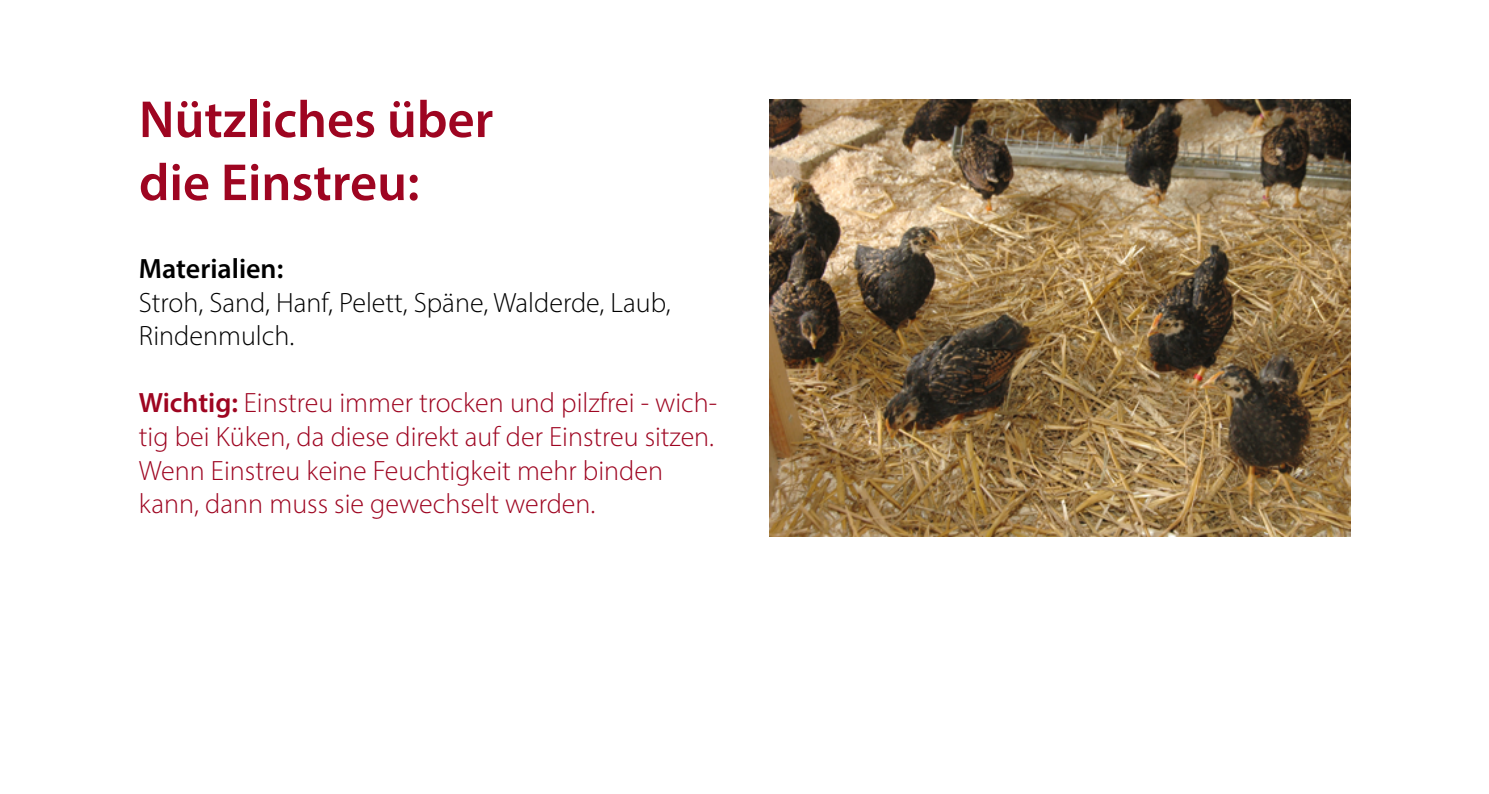
<style>
.page{position:relative;width:1489px;height:794px;background:#fff}
.page>*{position:absolute;margin:0;border:0;box-sizing:border-box;transform-origin:0 0}
.t1{font:600 52.5px/63px "Myriad Pro";color:#9e0521}
.t2{font:300 28px/33.6px "Myriad Pro";color:#9e0521}
.t3{font:300 28px/33.6px "Myriad Pro";color:#000}
.t4{font:600 28px "Myriad Pro";color:#000}
.s1{font-weight:600}
</style>
<div class="page">
<img style="left:769px;top:99px;width:580px;height:437px">
<h1 class="t1" style="left:139px;top:87px;width:356px">Nützliches über die Einstreu:</h1>
<p class="t4" style="left:139px;top:251px;width:146px">Materialien:</p>
<p class="t3" style="left:139px;top:285px;width:533px">Stroh, Sand, Hanf, Pelett, Späne, Walderde, Laub,<br>Rindenmulch.</p>
<p class="t2" style="left:139px;top:386px;width:579px"><span class="s1">Wichtig:</span> Einstreu immer trocken und pilzfrei - wich&shy;tig bei Küken, da diese direkt auf der Einstreu sitzen.<br>Wenn Einstreu keine Feuchtigkeit mehr binden kann, dann muss sie gewechselt werden.</p>
</div>
